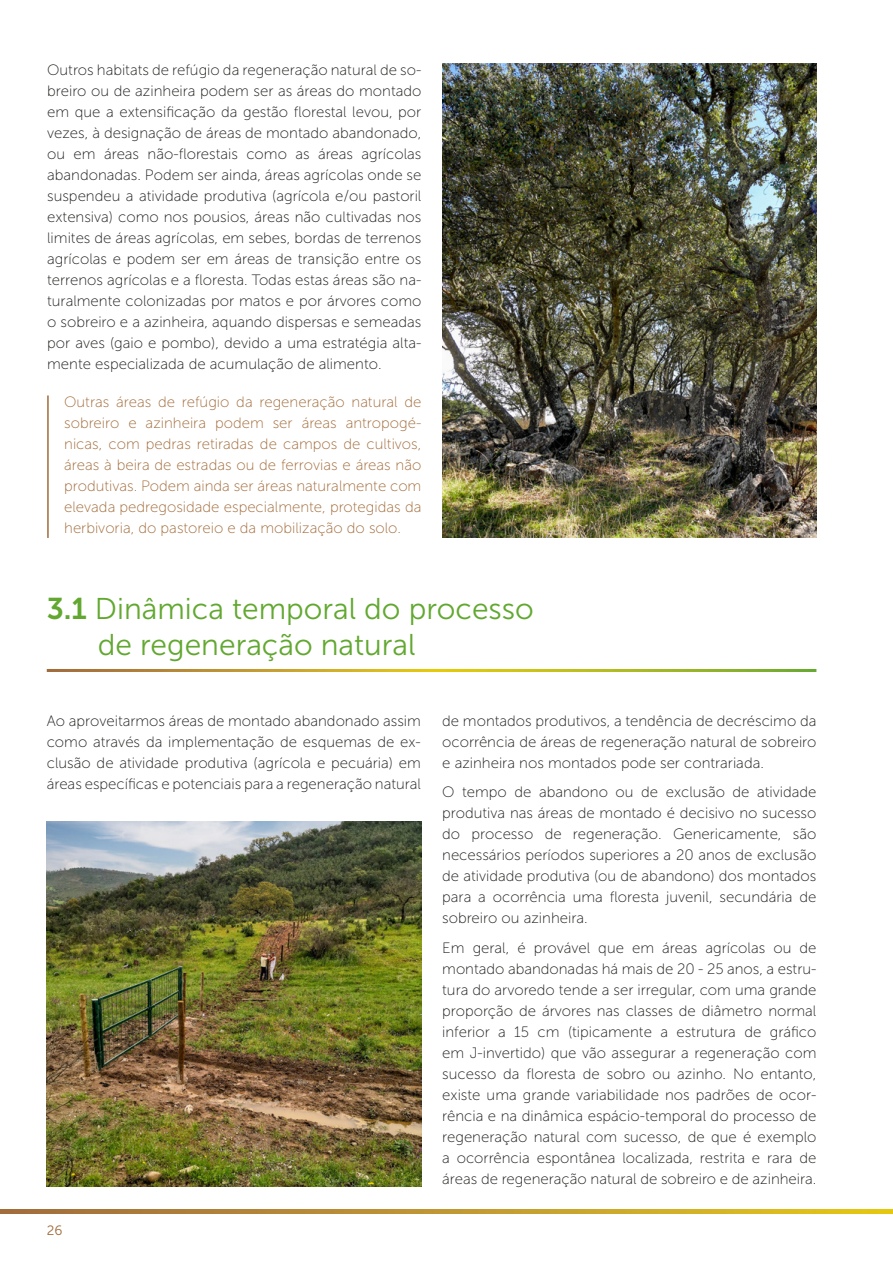
<style>
.page{position:relative;width:893px;height:1263px;background:#fff}
.page>*{position:absolute;margin:0;border:0;box-sizing:border-box;transform-origin:0 0}
.t1{font:30px/36px "Museo Sans 300";color:#62a830}
.t2{font:15px/21px "Museo Sans 100";color:#1d1d1b;text-align:justify}
.t3{font:15px/21px "Museo Sans 100";color:#a16a38;text-align:justify}
.t4{font:13.5px "Museo Sans 300";color:#a16a38}
.s1{font-family:"Museo Sans 700"}
</style>
<div class="page">
<svg style="left:0;top:1209px;width:893px;height:4px;background:#c1982e"></svg>
<img style="left:442px;top:64px;width:374px;height:474px">
<img style="left:47px;top:822px;width:374px;height:364px">
<hr style="left:47px;top:395px;width:2px;height:143px;background:#a16a38">
<p class="t2" style="left:47px;top:60px;width:376px">Outros habitats de refúgio da regeneração natural de so&shy;breiro ou de azinheira podem ser as áreas do montado em que a extensificação da gestão florestal levou, por vezes, à designação de áreas de montado abandonado, ou em áreas não-florestais como as áreas agrícolas abandonadas. Podem ser ainda, áreas agrícolas onde se suspendeu a atividade produtiva (agrícola e/ou pastoril extensiva) como nos pousios, áreas não cultivadas nos limites de áreas agrícolas, em sebes, bordas de terrenos agrícolas e podem ser em áreas de transição entre os terrenos agrícolas e a floresta. Todas estas áreas são na&shy;turalmente colonizadas por matos e por árvores como o sobreiro e a azinheira, aquando dispersas e semeadas por aves (gaio e pombo), devido a uma estratégia alta&shy;mente especializada de acumulação de alimento.</p>
<p class="t3" style="left:64px;top:392px;width:359px">Outras áreas de refúgio da regeneração natural de sobreiro e azinheira podem ser áreas antropogé&shy;nicas, com pedras retiradas de campos de cultivos, áreas à beira de estradas ou de ferrovias e áreas não produtivas. Podem ainda ser áreas naturalmente com elevada pedregosidade especialmente, protegidas da herbivoria, do pastoreio e da mobilização do solo.</p>
<h1 class="t1" style="left:98px;top:591px;width:437px;text-indent:-51px"><span class="s1">3.1</span> Dinâmica temporal do processo de regeneração natural</h1>
<p class="t2" style="left:47px;top:710px;width:376px">Ao aproveitarmos áreas de montado abandonado assim como através da implementação de esquemas de ex&shy;clusão de atividade produtiva (agrícola e pecuária) em áreas específicas e potenciais para a regeneração natural</p>
<p class="t2" style="left:442px;top:710px;width:376px">de montados produtivos, a tendência de decréscimo da ocorrência de áreas de regeneração natural de sobreiro e azinheira nos montados pode ser contrariada.</p>
<p class="t2" style="left:442px;top:782px;width:376px">O tempo de abandono ou de exclusão de atividade produtiva nas áreas de montado é decisivo no sucesso do processo de regeneração. Genericamente, são necessários períodos superiores a 20 anos de exclusão de atividade produtiva (ou de abandono) dos montados para a ocorrência uma floresta juvenil, secundária de sobreiro ou azinheira.</p>
<p class="t2" style="left:442px;top:937px;width:376px">Em geral, é provável que em áreas agrícolas ou de montado abandonadas há mais de 20 - 25 anos, a estru&shy;tura do arvoredo tende a ser irregular, com uma grande proporção de árvores nas classes de diâmetro normal inferior a 15 cm (tipicamente a estrutura de gráfico em J-invertido) que vão assegurar a regeneração com sucesso da floresta de sobro ou azinho. No entanto, existe uma grande variabilidade nos padrões de ocor&shy;rência e na dinâmica espácio-temporal do processo de regeneração natural com sucesso, de que é exemplo a ocorrência espontânea localizada, restrita e rara de áreas de regeneração natural de sobreiro e de azinheira.</p>
<p class="t4" style="left:47px;top:1223px;width:17px">26</p>
</div>
